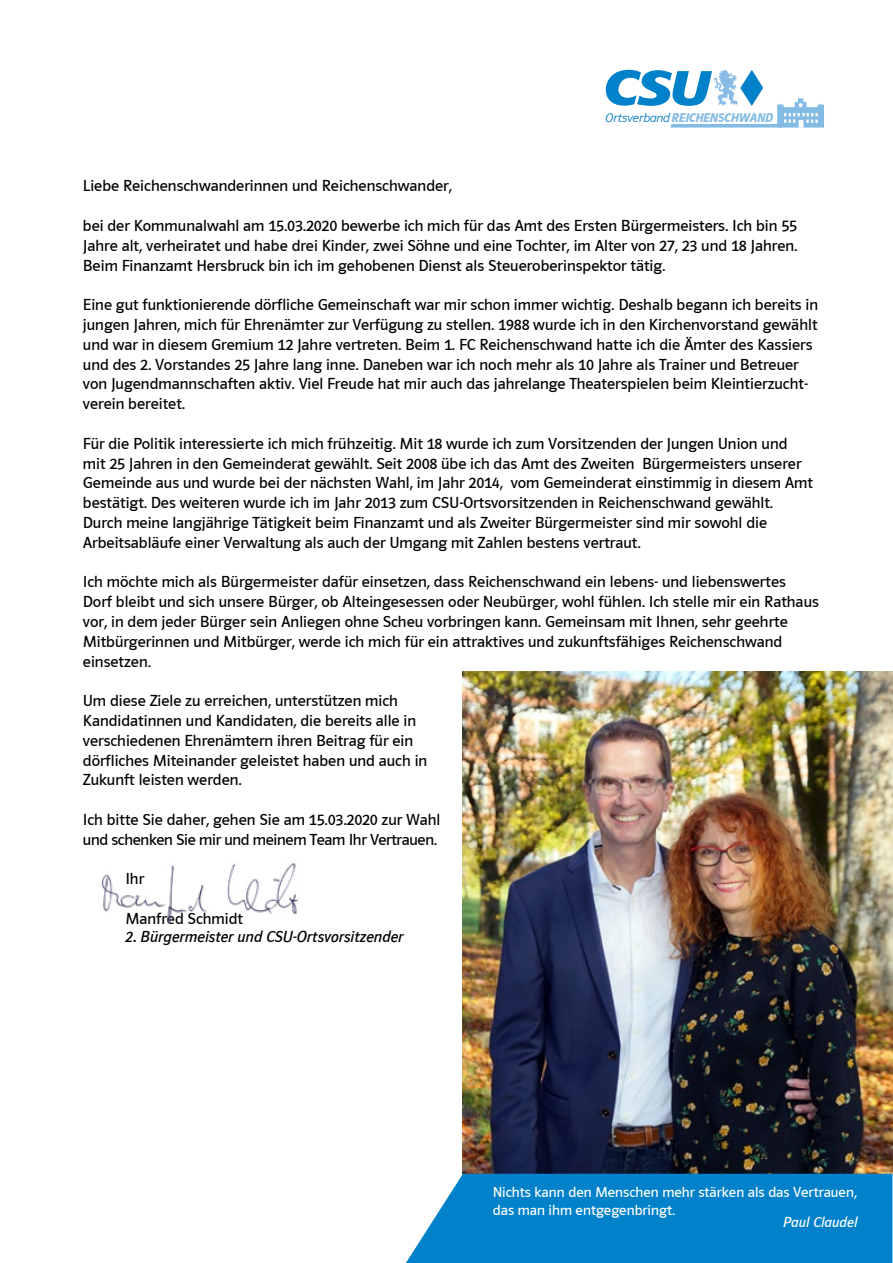
<style>
.page{position:relative;width:893px;height:1263px;background:#fff}
.page>*{position:absolute;margin:0;border:0;box-sizing:border-box;transform-origin:0 0}
.t1{font:16.5px/19.8px "CSU Schrift Regular";color:#000}
.t2{font:16.5px/19.8px "CSU Schrift Regular";letter-spacing:-.02em;color:#000}
.t3{font:16.5px "CSU Schrift Italic";color:#000}
.t4{font:15px/18px "CSU Schrift Regular";color:#fff}
.t5{font:15px "CSU Schrift Italic";color:#fff}
.t6{font:italic 13.05px "CSU Type Bold";letter-spacing:-.02em;color:#82bbe3}
.s1{font-family:"CSU Type Italic";font-style:normal;color:#1381c4}
</style>
<div class="page">
<img style="left:463px;top:671px;width:429px;height:503px">
<div style="left:406px;top:1174px;width:487px;height:89px;background:#0081c9"></div>
<img style="left:101px;top:863px;width:198px;height:60px">
<svg style="left:606px;top:70px;width:218px;height:58px"></svg>
<p class="t6" style="left:605px;top:110px;width:169px"><span class="s1">Ortsverband</span>REICHENSCHWAND</p>
<p class="t1" style="left:83px;top:176px;width:371px">Liebe Reichenschwanderinnen und Reichenschwander,</p>
<p class="t1" style="left:83px;top:216px;width:716px;text-align:justify">bei der Kommunalwahl am 15.03.2020 bewerbe ich mich für das Amt des Ersten Bürgermeisters. Ich bin 55<br>Jahre alt, verheiratet und habe drei Kinder, zwei Söhne und eine Tochter, im Alter von 27, 23 und 18 Jahren.<br>Beim Finanzamt Hersbruck bin ich im gehobenen Dienst als Steueroberinspektor tätig.</p>
<p class="t1" style="left:83px;top:295px;width:737px">Eine gut funktionierende dörfliche Gemeinschaft war mir schon immer wichtig. Deshalb begann ich bereits in jungen Jahren, mich für Ehrenämter zur Verfügung zu stellen. 1988 wurde ich in den Kirchenvorstand gewählt und war in diesem Gremium 12 Jahre vertreten. Beim 1. FC Reichenschwand hatte ich die Ämter des Kassiers und des 2. Vorstandes 25 Jahre lang inne. Daneben war ich noch mehr als 10 Jahre als Trainer und Betreuer von Jugendmannschaften aktiv. Viel Freude hat mir auch das jahrelange Theaterspielen beim Kleintierzucht&shy;verein bereitet.</p>
<p class="t1" style="left:83px;top:433px;width:732px">Für die Politik interessierte ich mich frühzeitig. Mit 18 wurde ich zum Vorsitzenden der Jungen Union und mit 25 Jahren in den Gemeinderat gewählt. Seit 2008 übe ich das Amt des Zweiten Bürgermeisters unserer Gemeinde aus und wurde bei der nächsten Wahl, im Jahr 2014, vom Gemeinderat einstimmig in diesem Amt bestätigt. Des weiteren wurde ich im Jahr 2013 zum CSU-Ortsvorsitzenden in Reichenschwand gewählt.<br>Durch meine langjährige Tätigkeit beim Finanzamt und als Zweiter Bürgermeister sind mir sowohl die Arbeitsabläufe einer Verwaltung als auch der Umgang mit Zahlen bestens vertraut.</p>
<p class="t1" style="left:83px;top:572px;width:737px">Ich möchte mich als Bürgermeister dafür einsetzen, dass Reichenschwand ein lebens- und liebenswertes Dorf bleibt und sich unsere Bürger, ob Alteingesessen oder Neubürger, wohl fühlen. Ich stelle mir ein Rathaus vor, in dem jeder Bürger sein Anliegen ohne Scheu vorbringen kann. Gemeinsam mit Ihnen, sehr geehrte Mitbürgerinnen und Mitbürger, werde ich mich für ein attraktives und zukunftsfähiges Reichenschwand einsetzen.</p>
<p class="t1" style="left:83px;top:691px;width:346px">Um diese Ziele zu erreichen, unterstützen mich Kandidatinnen und Kandidaten, die bereits alle in verschiedenen Ehrenämtern ihren Beitrag für ein dörfliches Miteinander geleistet haben und auch in Zukunft leisten werden.</p>
<p class="t2" style="left:83px;top:810px;width:359px">Ich bitte Sie daher, gehen Sie am 15.03.2020 zur Wahl und schenken Sie mir und meinem Team Ihr Vertrauen.</p>
<p class="t1" style="left:125px;top:869px;width:20px">Ihr</p>
<p class="t1" style="left:125px;top:909px;width:119px">Manfred Schmidt</p>
<p class="t3" style="left:125px;top:928px;width:280px">2. Bürgermeister und CSU-Ortsvorsitzender</p>
<p class="t4" style="left:493px;top:1183px;width:366px">Nichts kann den Menschen mehr stärken als das Vertrauen, das man ihm entgegenbringt.</p>
<p class="t5" style="left:783px;top:1214px;width:76px">Paul Claudel</p>
</div>
